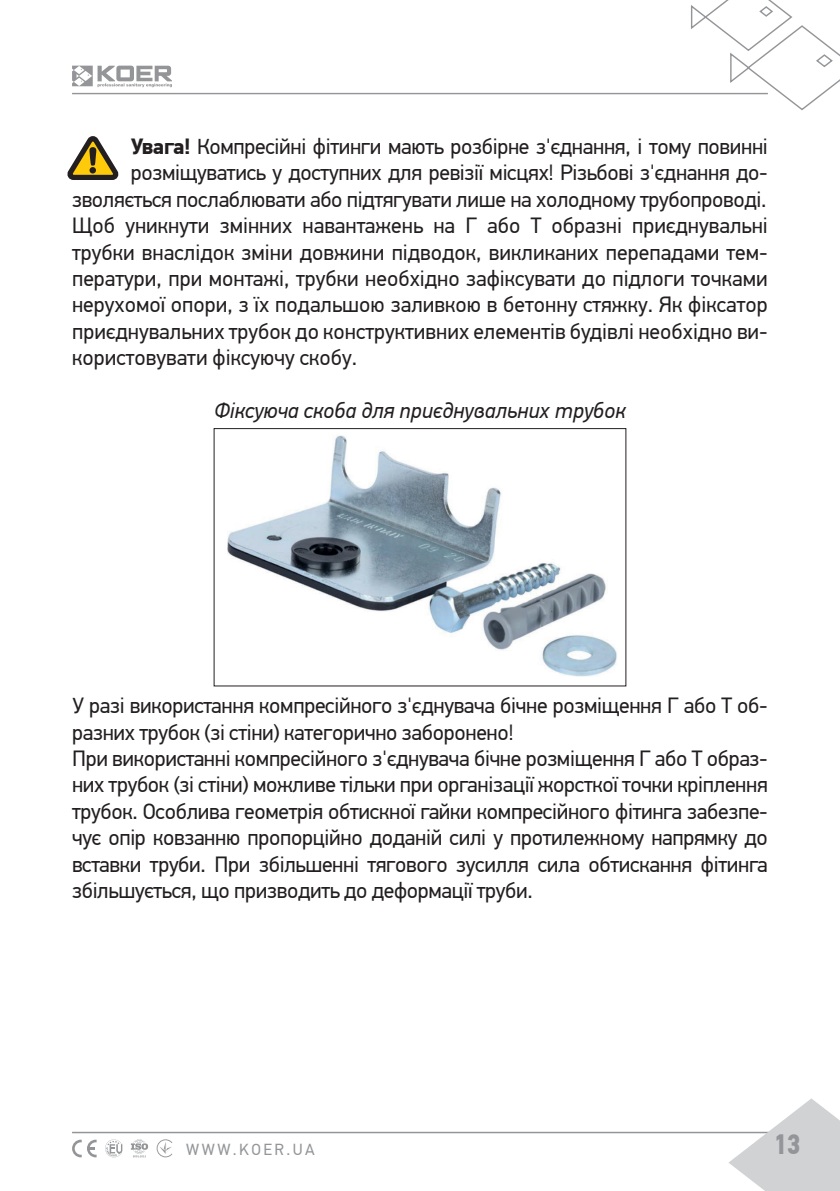
<style>
.page{position:relative;width:840px;height:1191px;background:#fff}
.page>*{position:absolute;margin:0;border:0;box-sizing:border-box;transform-origin:0 0}
.t1{font:700 28px "PF Din Text Cond Pro";color:#939598}
.t2{font:22px/26.4px "PF Din Text Pro";letter-spacing:-.015em;color:#231f20}
.t3{font:italic 22px "PF Din Text Pro";color:#231f20}
.t4{font:16px "PF Din Text Pro";letter-spacing:.15em;color:#939598}
.s1{font-weight:700}
</style>
<div class="page">
<hr style="left:72px;top:1131px;width:767px;height:2px;background:#939598">
<svg style="left:728px;top:1098px;width:111px;height:93px"></svg>
<svg style="left:105px;top:1139px;width:17px;height:18px"></svg>
<svg style="left:72px;top:1139px;width:25px;height:18px"></svg>
<svg style="left:156px;top:1139px;width:16px;height:18px"></svg>
<svg style="left:131px;top:1139px;width:17px;height:18px"></svg>
<hr style="left:72px;top:93px;width:695px;height:1px;background:#939598">
<svg style="left:689px;top:0;width:150px;height:111px"></svg>
<svg style="left:72px;top:66px;width:100px;height:21px"></svg>
<svg style="left:67px;top:136px;width:52px;height:44px"></svg>
<div style="left:89px;top:167px;width:7px;height:6px;background:#231f20;border-radius:50%"></div>
<img style="left:227px;top:435px;width:390px;height:242px">
<div style="left:213px;top:428px;width:413px;height:258px;border:1px solid #231f20"></div>
<p class="t2" style="left:131px;top:133px;width:638px"><span class="s1">Увага!</span> Компресійні фітинги мають розбірне з'єднання, і тому повинні</p>
<p class="t2" style="left:131px;top:160px;width:638px">розміщуватись у доступних для ревізії місцях! Різьбові з'єднання до-</p>
<p class="t2" style="left:72px;top:186px;width:695px">зволяється послаблювати або підтягувати лише на холодному трубопроводі.</p>
<p class="t2" style="left:72px;top:213px;width:697px">Щоб уникнути змінних навантажень на Г або Т образні приєднувальні</p>
<p class="t2" style="left:72px;top:239px;width:697px">трубки внаслідок зміни довжини підводок, викликаних перепадами тем-</p>
<p class="t2" style="left:72px;top:265px;width:697px">ператури, при монтажі, трубки необхідно зафіксувати до підлоги точками</p>
<p class="t2" style="left:72px;top:292px;width:697px">нерухомої опори, з їх подальшою заливкою в бетонну стяжку. Як фіксатор</p>
<p class="t2" style="left:72px;top:318px;width:697px">приєднувальних трубок до конструктивних елементів будівлі необхідно ви-</p>
<p class="t2" style="left:72px;top:345px;width:286px">користовувати фіксуючу скобу.</p>
<p class="t3" style="left:214px;top:397px;width:413px">Фіксуюча скоба для приєднувальних трубок</p>
<p class="t2" style="left:72px;top:692px;width:697px">У разі використання компресійного з'єднувача бічне розміщення Г або Т об&shy;разних трубок (зі стіни) категорично заборонено!<br>При використанні компресійного з'єднувача бічне розміщення Г або Т образ&shy;них трубок (зі стіни) можливе тільки при організації жорсткої точки кріплення трубок. Особлива геометрія обтискної гайки компресійного фітинга забезпе&shy;чує опір ковзанню пропорційно доданій силі у протилежному напрямку до вставки труби. При збільшенні тягового зусилля сила обтискання фітинга збільшується, що призводить до деформації труби.</p>
<p class="t4" style="left:186px;top:1139px;width:130px">WWW.KOER.UA</p>
<p class="t1" style="left:772px;top:1127px;width:29px">13</p>
</div>
